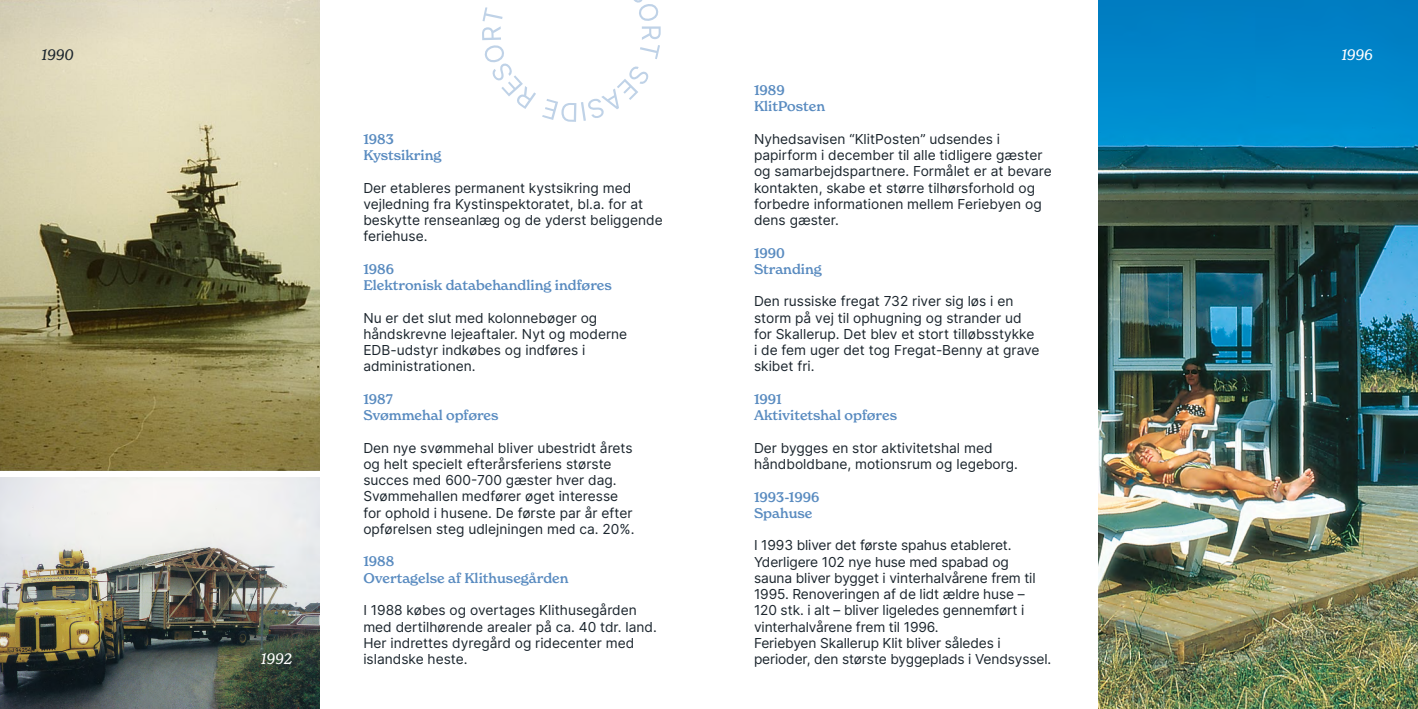
<style>
.page{position:relative;width:1418px;height:709px;background:#fff}
.page>*{position:absolute;margin:0;border:0;box-sizing:border-box;transform-origin:0 0}
.t1{font:italic 15px "New Spirit";color:#fff}
.t2{font:italic 15px "New Spirit";color:#1c262e}
.t3{font:13.75px/16.2px "Inter";color:#1c262e}
.t4{font:500 13.75px/16.2px "New Spirit";color:#598bc0}
</style>
<div class="page">
<img style="left:1098px;top:0;width:319px;height:709px">
<img style="left:0;top:0;width:319px;height:470px">
<img style="left:0;top:477px;width:319px;height:232px">
<svg style="left:482px;top:0;width:178px;height:122px"></svg>
<p class="t2" style="left:42px;top:45px;width:34px">1990</p>
<p class="t1" style="left:1341px;top:45px;width:33px">1996</p>
<p class="t4" style="left:754px;top:82px;width:73px">1989<br>KlitPosten</p>
<p class="t3" style="left:754px;top:130px;width:299px">Nyhedsavisen “KlitPosten” udsendes i papirform i december til alle tidligere gæster og samarbejdspartnere. Formålet er at bevare kontakten, skabe et større tilhørsforhold og forbedre informationen mellem Feriebyen og dens gæster.</p>
<p class="t4" style="left:754px;top:244px;width:69px">1990<br>Stranding</p>
<p class="t3" style="left:754px;top:293px;width:287px">Den russiske fregat 732 river sig løs i en storm på vej til ophugning og strander ud for Skallerup. Det blev et stort tilløbsstykke i de fem uger det tog Fregat-Benny at grave skibet fri.</p>
<p class="t4" style="left:754px;top:391px;width:145px">1991<br>Aktivitetshal opføres</p>
<p class="t3" style="left:754px;top:439px;width:265px">Der bygges en stor aktivitetshal med håndboldbane, motionsrum og legeborg.</p>
<p class="t4" style="left:754px;top:488px;width:67px">1993-1996<br>Spahuse</p>
<p class="t3" style="left:754px;top:537px;width:283px">I 1993 bliver det første spahus etableret.<br>Yderligere 102 nye huse med spabad og sauna bliver bygget i vinterhalvårene frem til 1995. Renoveringen af de lidt ældre huse – 120 stk. i alt – bliver ligeledes gennemført i vinterhalvårene frem til 1996.<br>Feriebyen Skallerup Klit bliver således i</p>
<p class="t4" style="left:363px;top:131px;width:80px">1983<br>Kystsikring</p>
<p class="t3" style="left:363px;top:179px;width:301px">Der etableres permanent kystsikring med vejledning fra Kystinspektoratet, bl.a. for at beskytte renseanlæg og de yderst beliggende feriehuse.</p>
<p class="t4" style="left:363px;top:261px;width:250px">1986<br>Elektronisk databehandling indføres</p>
<p class="t3" style="left:363px;top:309px;width:265px">Nu er det slut med kolonnebøger og håndskrevne lejeaftaler. Nyt og moderne<br>EDB-udstyr indkøbes og indføres i administrationen.</p>
<p class="t4" style="left:363px;top:391px;width:137px">1987<br>Svømmehal opføres</p>
<p class="t3" style="left:363px;top:439px;width:273px">Den nye svømmehal bliver ubestridt årets og helt specielt efterårsferiens største succes med 600-700 gæster hver dag.<br>Svømmehallen medfører øget interesse for ophold i husene. De første par år efter opførelsen steg udlejningen med ca. 20%.</p>
<p class="t4" style="left:363px;top:553px;width:207px">1988<br>Overtagelse af Klithusegården</p>
<p class="t3" style="left:363px;top:602px;width:295px">I 1988 købes og overtages Klithusegården med dertilhørende arealer på ca. 40 tdr. land.<br>Her indrettes dyregård og ridecenter med islandske heste.</p>
<p class="t1" style="left:261px;top:649px;width:33px">1992</p>
<p class="t3" style="left:754px;top:650px;width:299px">perioder, den største byggeplads i Vendsyssel.</p>
</div>
